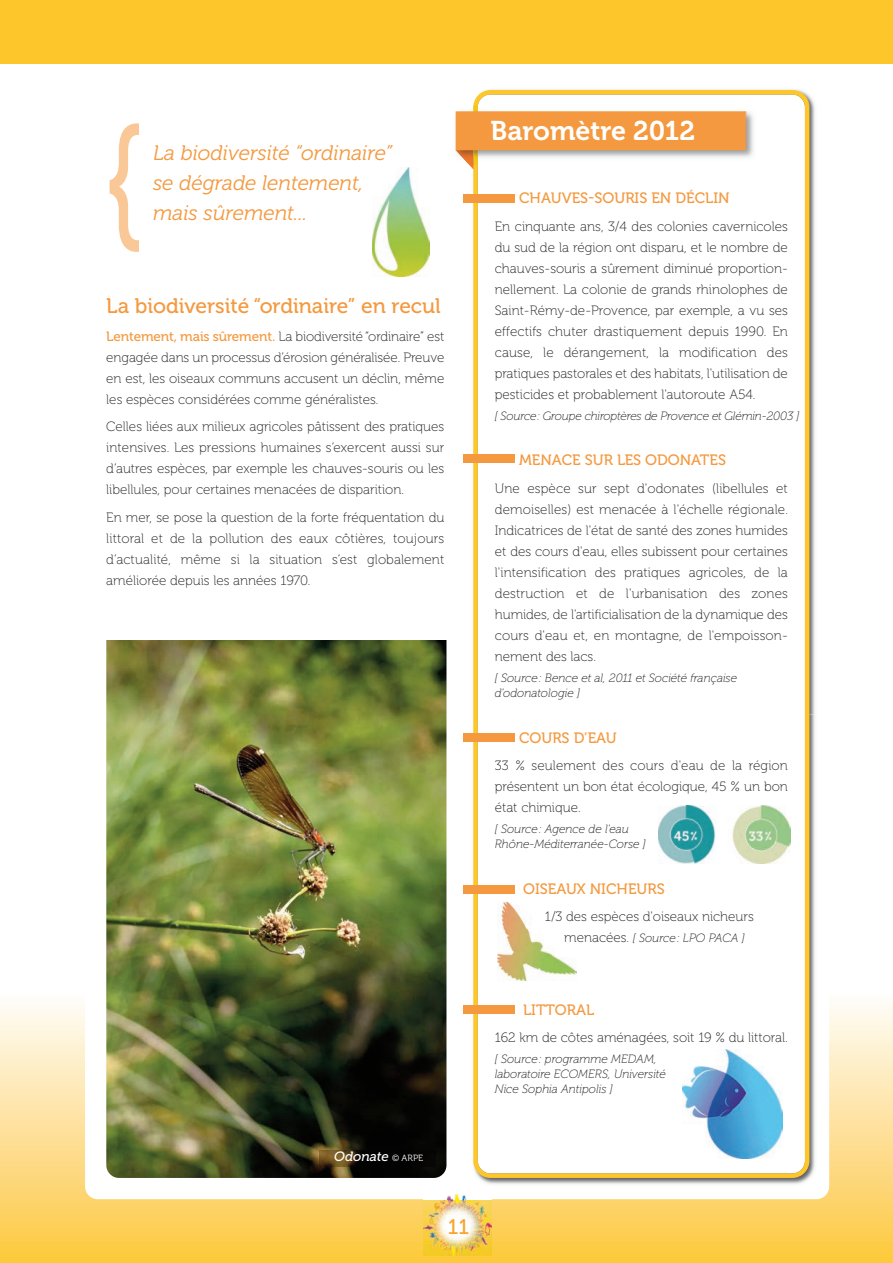
<style>
.page{position:relative;width:893px;height:1263px;background:#fff}
.page>*{position:absolute;margin:0;border:0;box-sizing:border-box;transform-origin:0 0}
.t1{font:27px "Museo 700";color:#fff}
.t2{font:italic 21px/30px "Museo 300";color:#f4993f}
.t3{font:21px "Museo 500";color:#f4993f}
.t4{font:21px "Museo 500";color:#f8a430}
.t5{font:15px "Museo 500";color:#f4993f}
.t6{font:13.5px/21px "Museo 100";color:#231f20;text-align:justify}
.t7{font:italic 13.5px "Museo 500";color:#fff}
.t8{font:italic 12px/15px "Museo 100";color:#231f20}
.s1{font-family:"Museo 500";color:#f4993f}
.s2{font-style:normal;font-size:13.5px}
.s3{font-family:"Museo 300";font-style:normal;font-size:9px}
</style>
<div class="page">
<div style="left:0;top:995px;width:893px;height:268px;background:linear-gradient(to bottom,#fefcfa,#fdc83f)"></div>
<div style="left:0;top:0;width:893px;height:64px;background:#fdc72b"></div>
<div style="left:85px;top:714px;width:744px;height:485px;background:#fff;border-radius:13px"></div>
<img style="left:468px;top:89px;width:347px;height:1095px">
<svg style="left:473px;top:90px;width:336px;height:1088px"></svg>
<img style="left:455px;top:111px;width:1px;height:39px">
<svg style="left:468px;top:165px;width:6px;height:5px"></svg>
<img style="left:468px;top:105px;width:5px;height:6px">
<img style="left:473px;top:105px;width:288px;height:60px">
<img style="left:455px;top:150px;width:18px;height:15px">
<div style="left:456px;top:112px;width:289px;height:37px;background:#f4993f"></div>
<div style="left:456px;top:111px;width:290px;height:39px;border:1px solid #f4993f"></div>
<img style="left:106px;top:641px;width:340px;height:537px">
<svg style="left:110px;top:123px;width:29px;height:129px"></svg>
<div style="left:463px;top:194px;width:51px;height:8px;background:#f4993f"></div>
<div style="left:463px;top:455px;width:51px;height:8px;background:#f4993f"></div>
<div style="left:463px;top:733px;width:51px;height:8px;background:#f4993f"></div>
<div style="left:463px;top:885px;width:51px;height:8px;background:#f4993f"></div>
<div style="left:463px;top:1005px;width:51px;height:8px;background:#f4993f"></div>
<img style="left:682px;top:1049px;width:100px;height:109px">
<img style="left:497px;top:901px;width:79px;height:79px">
<img style="left:372px;top:168px;width:58px;height:108px">
<img style="left:659px;top:805px;width:132px;height:58px">
<img style="left:319px;top:1150px;width:117px;height:16px">
<img style="left:424px;top:1195px;width:67px;height:61px">
<h2 class="t2" style="left:153px;top:139px;width:240px">La biodiversité “ordinaire” se dégrade lentement, mais sûrement...</h2>
<h2 class="t3" style="left:106px;top:299px;width:336px">La biodiversité “ordinaire” en recul</h2>
<p class="t6" style="left:106px;top:327px;width:340px"><span class="s1">Lentement, mais sûrement.</span> La biodiversité “ordinaire” est engagée dans un processus d’érosion généralisée. Preuve en est, les oiseaux communs accusent un déclin, même les espèces considérées comme généralistes.</p>
<p class="t6" style="left:106px;top:417px;width:340px">Celles liées aux milieux agricoles pâtissent des pratiques intensives. Les pressions humaines s’exercent aussi sur d’autres espèces, par exemple les chauves-souris ou les libellules, pour certaines menacées de disparition.</p>
<p class="t6" style="left:106px;top:508px;width:340px">En mer, se pose la question de la forte fréquentation du littoral et de la pollution des eaux côtières, toujours d’actualité, même si la situation s’est globalement améliorée depuis les années 1970.</p>
<h1 class="t1" style="left:490px;top:120px;width:206px">Baromètre 2012</h1>
<p class="t5" style="left:519px;top:193px;width:212px">CHAUVES-SOURIS EN DÉCLIN</p>
<p class="t6" style="left:495px;top:217px;width:295px">En cinquante ans, 3/4 des colonies cavernicoles du sud de la région ont disparu, et le nombre de chauves-souris a sûrement diminué proportion - nellement. La colonie de grands rhinolophes de Saint-Rémy-de-Provence, par exemple, a vu ses effectifs chuter drastiquement depuis 1990. En cause, le dérangement, la modification des pratiques pastorales et des habitats, l'utilisation de pesticides et probablement l'autoroute A54.</p>
<p class="t8" style="left:495px;top:410px;width:306px">[ Source: Groupe chiroptères de Provence et Glémin-2003 ]</p>
<p class="t5" style="left:519px;top:455px;width:208px">MENACE SUR LES ODONATES</p>
<p class="t6" style="left:495px;top:479px;width:295px">Une espèce sur sept d'odonates (libellules et demoiselles) est menacée à l'échelle régionale.<br>Indicatrices de l'état de santé des zones humides et des cours d'eau, elles subissent pour certaines l'intensification des pratiques agricoles, de la destruction et de l'urbanisation des zones humides, de l'artificialisation de la dynamique des cours d'eau et, en montagne, de l'empoisson - nement des lacs.</p>
<p class="t8" style="left:495px;top:672px;width:244px">[ Source: Bence et al, 2011 et Société française d'odonatologie ]</p>
<p class="t5" style="left:519px;top:732px;width:99px">COURS D’EAU</p>
<p class="t6" style="left:495px;top:756px;width:295px">33 % seulement des cours d'eau de la région présentent un bon état écologique, 45 % un bon état chimique.</p>
<p class="t8" style="left:495px;top:823px;width:153px">[ Source: Agence de l'eau<br>Rhône-Méditerranée-Corse ]</p>
<p class="t5" style="left:523px;top:883px;width:143px">OISEAUX NICHEURS</p>
<p class="t6" style="left:545px;top:907px;width:210px">1/3 des espèces d'oiseaux nicheurs</p>
<p class="t8" style="left:564px;top:931px;width:182px"><span class="s2">menacées.</span> [ Source: LPO PACA ]</p>
<p class="t7" style="left:334px;top:1152px;width:91px">Odonate <span class="s3">© ARPE</span></p>
<h2 class="t4" style="left:448px;top:1219px;width:23px">11</h2>
<p class="t5" style="left:523px;top:1004px;width:73px">LITTORAL</p>
<p class="t6" style="left:495px;top:1028px;width:294px">162 km de côtes aménagées, soit 19 % du littoral.</p>
<p class="t8" style="left:495px;top:1053px;width:172px">[ Source: programme MEDAM, laboratoire ECOMERS, Université<br>Nice Sophia Antipolis ]</p>
</div>
